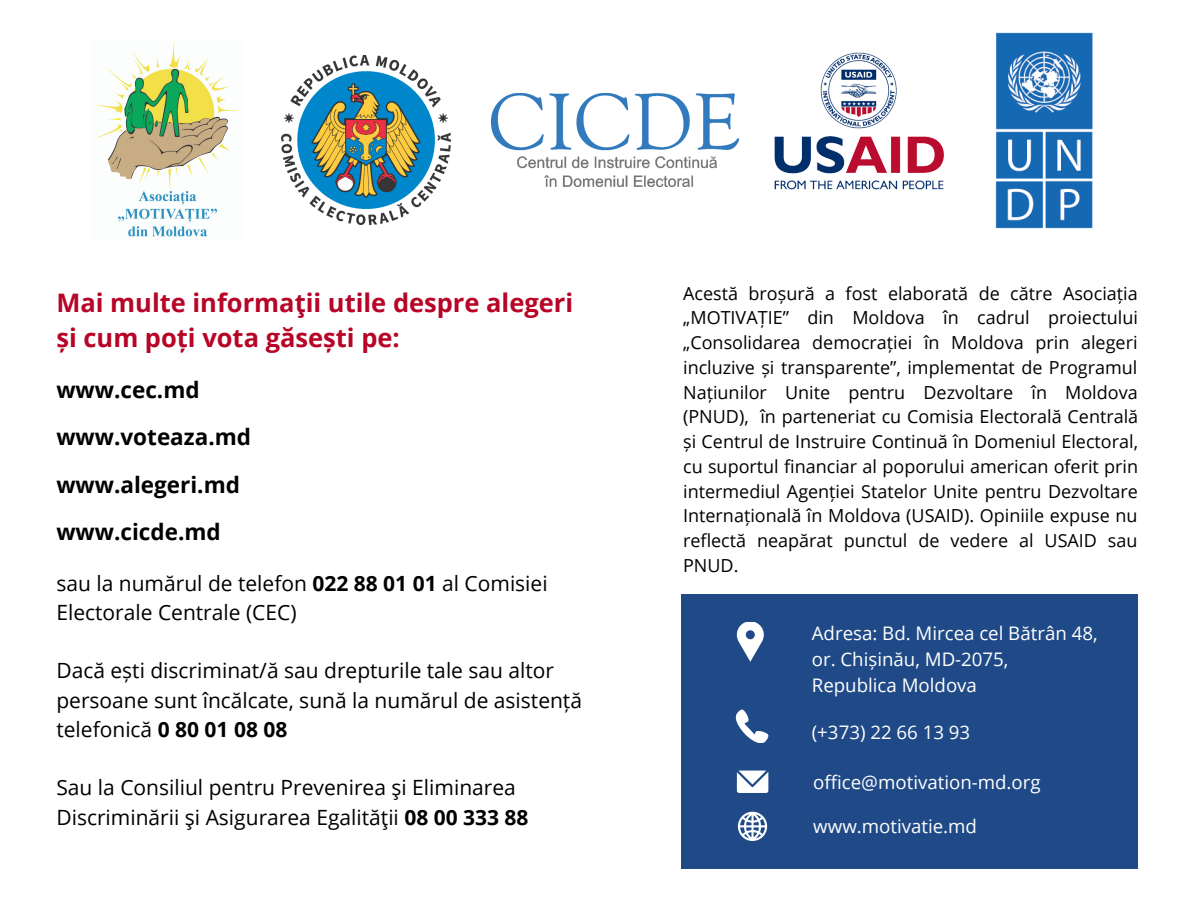
<style>
.page{position:relative;width:1188px;height:918px;background:#fff}
.page>*{position:absolute;margin:0;border:0;box-sizing:border-box;transform-origin:0 0}
.t1{font:700 25.5px/34.8px "Open Sans";color:#b70427}
.t2{font:700 22.5px "Open Sans";color:#000}
.t3{font:21px/29.2px "Open Sans";color:#000}
.t4{font:18.75px "Open Sans";color:#fff}
.t5{font:18px/24.8px "Open Sans";color:#000;text-align:justify}
.s1{font-weight:700}
</style>
<div class="page">
<div style="left:681px;top:594px;width:457px;height:275px;background:#204a87"></div>
<svg style="left:736px;top:710px;width:32px;height:32px"></svg>
<svg style="left:737px;top:771px;width:31px;height:22px"></svg>
<svg style="left:737px;top:622px;width:27px;height:39px"></svg>
<svg style="left:738px;top:812px;width:29px;height:29px"></svg>
<img style="left:282px;top:55px;width:168px;height:169px">
<img style="left:492px;top:93px;width:246px;height:94px">
<img style="left:738px;top:52px;width:206px;height:138px">
<img style="left:995px;top:32px;width:98px;height:197px">
<img style="left:93px;top:40px;width:145px;height:197px">
<p class="t1" style="left:56px;top:284px;width:518px">Mai multe informaţii utile despre alegeri și cum poți vota găsești pe:</p>
<p class="t2" style="left:56px;top:374px;width:145px">www.cec.md</p>
<p class="t2" style="left:56px;top:421px;width:196px">www.voteaza.md</p>
<p class="t2" style="left:56px;top:469px;width:185px">www.alegeri.md</p>
<p class="t2" style="left:56px;top:516px;width:166px">www.cicde.md</p>
<p class="t3" style="left:56px;top:568px;width:493px">sau la numărul de telefon <span class="s1">022 88 01 01</span> al Comisiei<br>Electorale Centrale (CEC)</p>
<p class="t3" style="left:56px;top:656px;width:527px">Dacă ești discriminat/ă sau drepturile tale sau altor persoane sunt încălcate, sună la numărul de asistență telefonică <span class="s1">0 80 01 08 08</span></p>
<p class="t3" style="left:56px;top:773px;width:474px">Sau la Consiliul pentru Prevenirea şi Eliminarea<br>Discriminării şi Asigurarea Egalităţii <span class="s1">08 00 333 88</span></p>
<p class="t5" style="left:683px;top:280px;width:457px">Acestă broșură a fost elaborată de către Asociația „MOTIVAȚIE” din Moldova în cadrul proiectului „Consolidarea democrației în Moldova prin alegeri incluzive și transparente”, implementat de Programul Națiunilor Unite pentru Dezvoltare în Moldova (PNUD), în parteneriat cu Comisia Electorală Centrală și Centrul de Instruire Continuă în Domeniul Electoral, cu suportul financiar al poporului american oferit prin intermediul Agenției Statelor Unite pentru Dezvoltare Internațională în Moldova (USAID). Opiniile expuse nu reflectă neapărat punctul de vedere al USAID sau PNUD.</p>
<p class="t4" style="left:812px;top:620px;width:287px">Adresa: Bd. Mircea cel Bătrân 48,</p>
<p class="t4" style="left:812px;top:646px;width:198px">or. Chișinău, MD-2075,</p>
<p class="t4" style="left:812px;top:672px;width:167px">Republica Moldova</p>
<p class="t4" style="left:812px;top:719px;width:160px">(+373) 22 66 13 93</p>
<p class="t4" style="left:813px;top:769px;width:229px">office@motivation-md.org</p>
<p class="t4" style="left:813px;top:813px;width:165px">www.motivatie.md</p>
</div>
